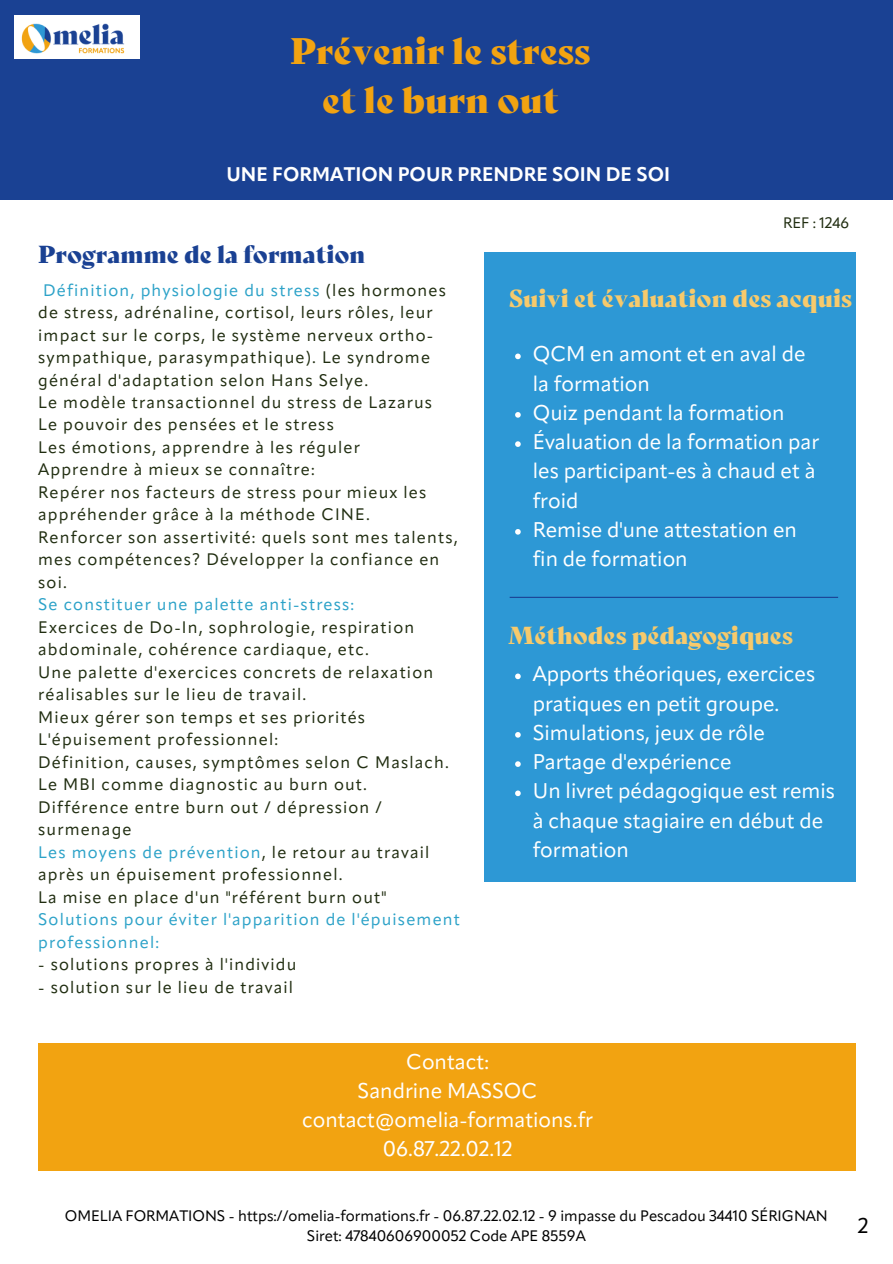
<style>
.page{position:relative;width:893px;height:1264px;background:#fff}
.page>*{position:absolute;margin:0;border:0;box-sizing:border-box;transform-origin:0 0}
.t1{font:36px/49.5px "Bely Display W00";color:#f2a311;text-align:center}
.t2{font:24px "Bely Display W00";color:#f7ca6c}
.t3{font:24px "Bely Display W00";color:#1a4193}
.t4{font:21px/29.2px "Apparat";color:#fff}
.t5{font:21px "Apparat";color:#000}
.t6{font:700 19.5px "Apparat";color:#fff}
.t7{font:16.5px/22.5px "Apparat";letter-spacing:.07em;color:#202d10}
.t8{font:16.5px/22.5px "Apparat";letter-spacing:.07em;color:#2ca2c8}
.t9{font:15px/20.2px "Apparat";color:#000;text-align:center}
.t10{font:15px "Apparat";color:#202d10}
.s1{color:#2ca2c8}
</style>
<div class="page">
<div style="left:0;top:0;width:892px;height:199px;background:#1a4193"></div>
<div style="left:38px;top:1043px;width:817px;height:127px;background:#f2a311"></div>
<div style="left:14px;top:15px;width:126px;height:44px;background:#fff"></div>
<img style="left:21px;top:23px;width:104px;height:31px">
<div style="left:484px;top:252px;width:371px;height:630px;background:#2d98d5"></div>
<svg style="left:515px;top:353px;width:5px;height:6px"></svg>
<svg style="left:515px;top:412px;width:5px;height:5px"></svg>
<svg style="left:515px;top:441px;width:5px;height:6px"></svg>
<svg style="left:515px;top:529px;width:5px;height:5px"></svg>
<svg style="left:515px;top:673px;width:5px;height:6px"></svg>
<svg style="left:515px;top:732px;width:5px;height:5px"></svg>
<svg style="left:515px;top:761px;width:5px;height:6px"></svg>
<svg style="left:515px;top:790px;width:5px;height:6px"></svg>
<hr style="left:509px;top:596px;width:329px;height:2px;background:#1a4193">
<h1 class="t1" style="left:290px;top:23px;width:301px">Prévenir le stress et le burn out</h1>
<p class="t6" style="left:226px;top:166px;width:445px">UNE FORMATION POUR PRENDRE SOIN DE SOI</p>
<p class="t10" style="left:783px;top:217px;width:67px">REF : 1246</p>
<h2 class="t3" style="left:38px;top:235px;width:328px">Programme de la formation</h2>
<p class="t7" style="left:38px;top:280px;width:421px"><span class="s1">Définition, physiologie du stress</span> (les hormones de stress, adrénaline, cortisol, leurs rôles, leur impact sur le corps, le système nerveux ortho&shy;sympathique, parasympathique). Le syndrome général d'adaptation selon Hans Selye.<br>Le modèle transactionnel du stress de Lazarus<br>Le pouvoir des pensées et le stress<br>Les émotions, apprendre à les réguler<br>Apprendre à mieux se connaître:<br>Repérer nos facteurs de stress pour mieux les appréhender grâce à la méthode CINE.<br>Renforcer son assertivité: quels sont mes talents, mes compétences? Développer la confiance en soi.</p>
<p class="t8" style="left:38px;top:595px;width:317px">Se constituer une palette anti-stress:</p>
<p class="t7" style="left:38px;top:617px;width:412px">Exercices de Do-In, sophrologie, respiration abdominale, cohérence cardiaque, etc.<br>Une palette d'exercices concrets de relaxation réalisables sur le lieu de travail.<br>Mieux gérer son temps et ses priorités L'épuisement professionnel:<br>Définition, causes, symptômes selon C Maslach.<br>Le MBI comme diagnostic au burn out.<br>Différence entre burn out / dépression / surmenage<br><span class="s1">Les moyens de prévention</span>, le retour au travail après un épuisement professionnel.<br>La mise en place d'un "référent burn out"</p>
<p class="t8" style="left:38px;top:909px;width:423px">Solutions pour éviter l'apparition de l'épuisement professionnel:</p>
<p class="t7" style="left:38px;top:954px;width:259px">- solutions propres à l'individu</p>
<p class="t7" style="left:38px;top:977px;width:256px">- solution sur le lieu de travail</p>
<h2 class="t2" style="left:509px;top:279px;width:344px">Suivi et évaluation des acquis</h2>
<p class="t4" style="left:532px;top:341px;width:288px">QCM en amont et en aval de la formation<br>Quiz pendant la formation<br>Évaluation de la formation par les participant-es à chaud et à froid<br>Remise d'une attestation en fin de formation</p>
<h2 class="t2" style="left:508px;top:616px;width:286px">Méthodes pédagogiques</h2>
<p class="t4" style="left:532px;top:661px;width:304px">Apports théoriques, exercices pratiques en petit groupe.<br>Simulations, jeux de rôle<br>Partage d'expérience<br>Un livret pédagogique est remis à chaque stagiaire en début de formation</p>
<p class="t4" style="left:302px;top:1048px;width:292px;text-align:center">Contact:<br>Sandrine MASSOC contact@omelia-formations.fr<br>06.87.22.02.12</p>
<p class="t9" style="left:65px;top:1206px;width:764px">OMELIA FORMATIONS - https://omelia-formations.fr - 06.87.22.02.12 - 9 impasse du Pescadou 34410 SÉRIGNAN<br>Siret: 47840606900052 Code APE 8559A</p>
<p class="t5" style="left:857px;top:1216px;width:12px">2</p>
</div>
